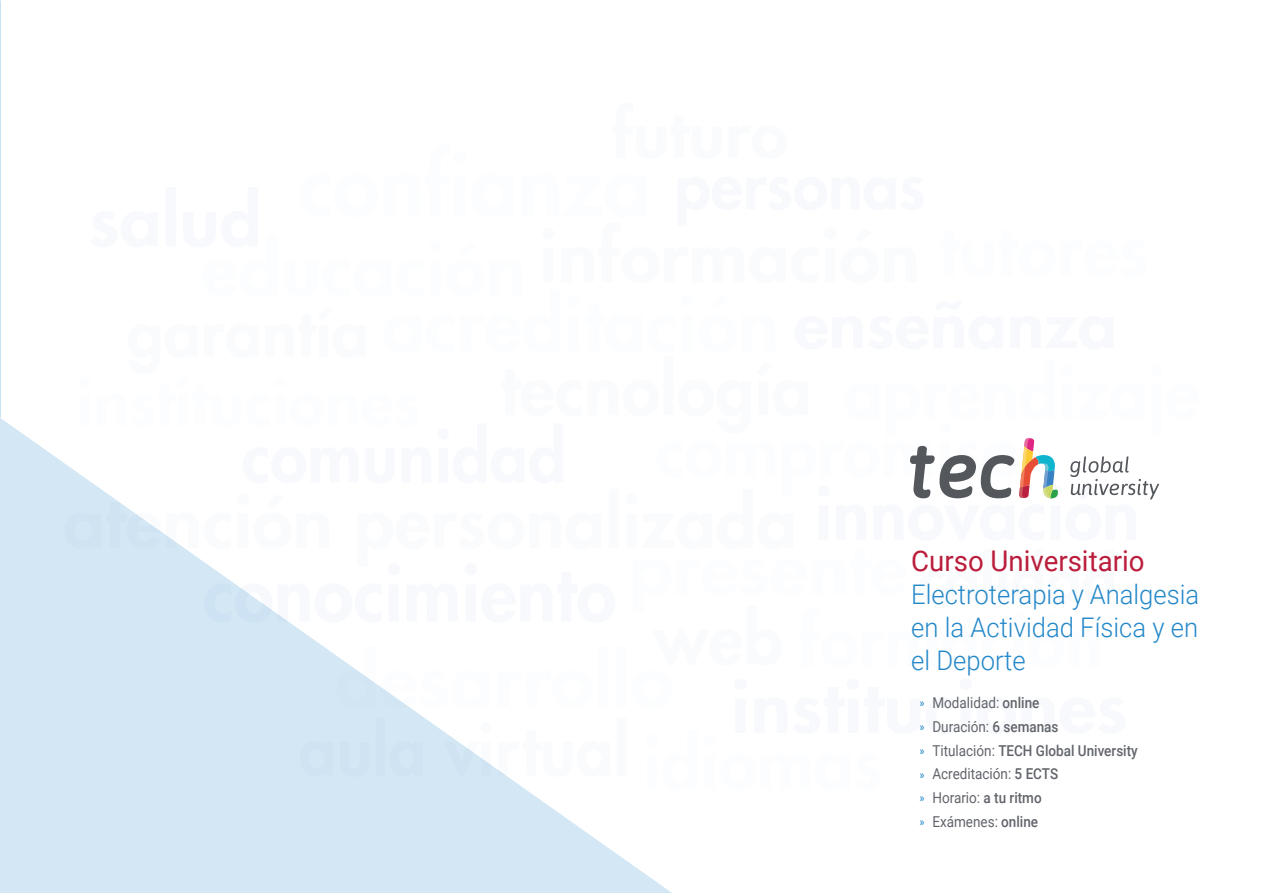
<style>
.page{position:relative;width:1263px;height:893px;background:#fff}
.page>*{position:absolute;margin:0;border:0;box-sizing:border-box;transform-origin:0 0}
.t1{font:28.5px "Roboto";color:#ba1e3c}
.t2{font:300 27px/33px "Roboto";color:#2488c9;text-align:justify;scale:.95 1}
.t3{font:15px/23.7px "Roboto";color:#61646a;scale:.9 1}
.s1{font-size:12px;color:#2488c9}
.s2{font-weight:500}
</style>
<div class="page">
<svg style="left:0;top:418px;width:672px;height:475px;background:#d8e9f5"></svg>
<svg style="left:64px;top:418px;width:1096px;height:372px"></svg>
<h1 class="t1" style="left:911px;top:541px;width:235px">Curso Universitario</h1>
<h2 class="t2" style="left:911px;top:577px;width:305px">Electroterapia y Analgesia en la Actividad Física y en el Deporte</h2>
<p class="t3" style="left:920px;top:690px;width:244px"><span class="s1">»</span> Modalidad: <span class="s2">online<br></span><span class="s1">»</span> Duración: <span class="s2">6 semanas<br></span><span class="s1">»</span> Titulación: <span class="s2">TECH Global University </span><span class="s1">»</span> Acreditación: <span class="s2">5 ECTS<br></span><span class="s1">»</span> Horario: <span class="s2">a tu ritmo<br></span><span class="s1">»</span> Exámenes: <span class="s2">online</span></p>
</div>
